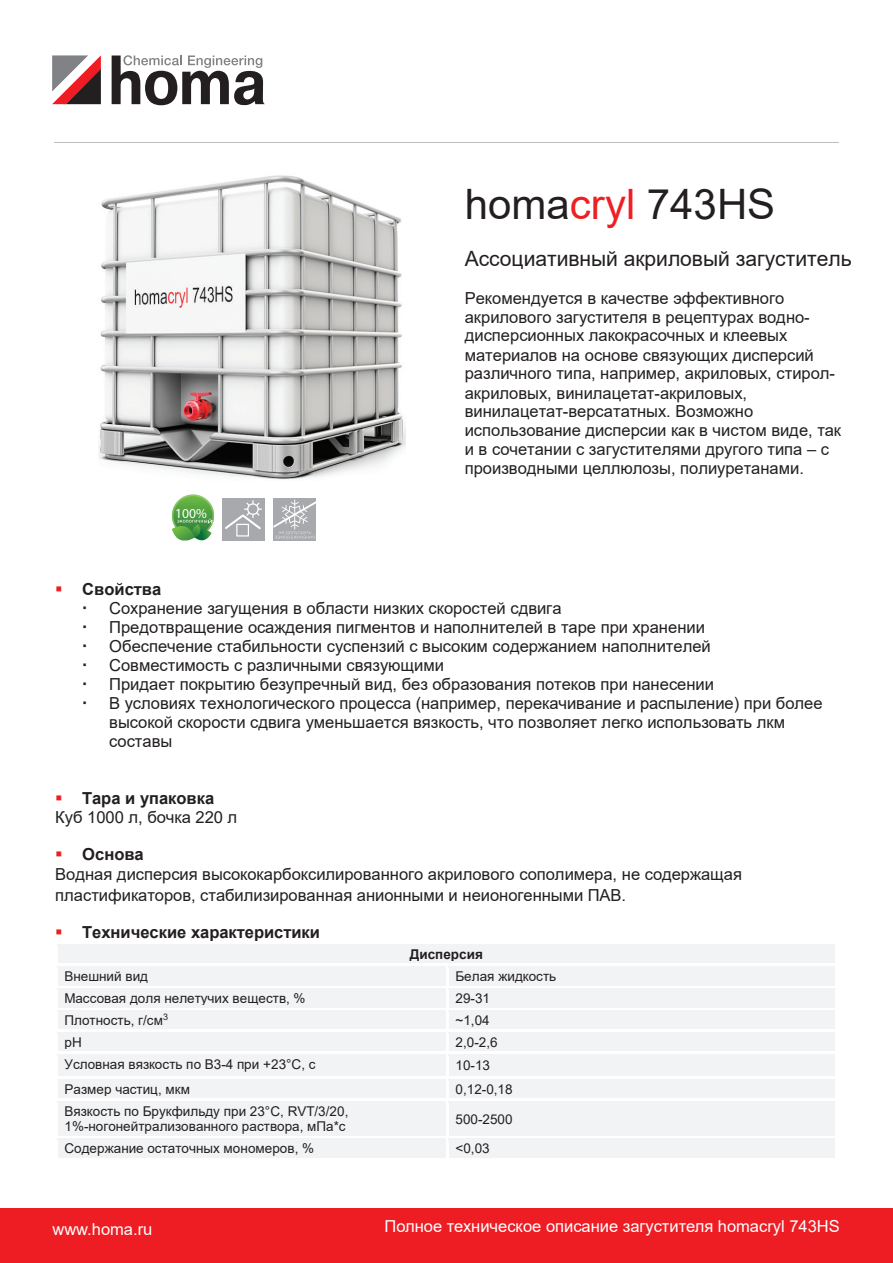
<style>
.page{position:relative;width:893px;height:1263px;background:#fff}
.page>*{position:absolute;margin:0;border:0;box-sizing:border-box;transform-origin:0 0}
.t1{font:42px "Arial";color:#231f20}
.t2{font:21px "Arial";color:#231f20}
.t3{font:16.5px/19px "Arial";color:#231f20}
.t4{font:16.5px "Arial";color:#fff}
.t5{font:700 16.5px "Arial";color:#231f20}
.t6{font:13.65px "Myriad Pro";color:#fff}
.t7{font:13.5px/15.6px "Arial";letter-spacing:.005em;color:#231f20}
.t8{font:700 13.5px "Arial";color:#231f20}
.s1{color:#ee1f23}
.s2{font-weight:700}
</style>
<div class="page">
<div style="left:64px;top:946px;width:765px;height:16px;background:#f2f3f4"></div>
<hr style="left:57px;top:944px;width:778px;height:2px;background:#f2f3f4">
<hr style="left:56px;top:962px;width:780px;height:2px;background:#f2f3f4">
<hr style="left:835px;top:946px;width:3px;height:18px;background:#fff">
<div style="left:58px;top:966px;width:388px;height:20px;background:#f2f3f4"></div>
<div style="left:449px;top:966px;width:386px;height:20px;background:#f2f3f4"></div>
<hr style="left:57px;top:966px;width:389px;height:2px;background:#f2f3f4">
<hr style="left:448px;top:966px;width:387px;height:2px;background:#f2f3f4">
<hr style="left:56px;top:984px;width:391px;height:2px;background:#f2f3f4">
<hr style="left:447px;top:984px;width:389px;height:2px;background:#f2f3f4">
<hr style="left:835px;top:968px;width:3px;height:18px;background:#fff">
<div style="left:58px;top:988px;width:388px;height:20px;background:#f2f3f4"></div>
<div style="left:449px;top:988px;width:386px;height:20px;background:#f2f3f4"></div>
<hr style="left:57px;top:988px;width:389px;height:2px;background:#f2f3f4">
<hr style="left:448px;top:988px;width:387px;height:2px;background:#f2f3f4">
<hr style="left:56px;top:1006px;width:391px;height:2px;background:#f2f3f4">
<hr style="left:447px;top:1006px;width:389px;height:2px;background:#f2f3f4">
<hr style="left:835px;top:990px;width:3px;height:18px;background:#fff">
<div style="left:58px;top:1010px;width:388px;height:20px;background:#f2f3f4"></div>
<div style="left:449px;top:1010px;width:386px;height:20px;background:#f2f3f4"></div>
<hr style="left:57px;top:1010px;width:389px;height:2px;background:#f2f3f4">
<hr style="left:448px;top:1010px;width:387px;height:2px;background:#f2f3f4">
<hr style="left:56px;top:1028px;width:391px;height:2px;background:#f2f3f4">
<hr style="left:447px;top:1028px;width:389px;height:2px;background:#f2f3f4">
<hr style="left:835px;top:1012px;width:3px;height:18px;background:#fff">
<div style="left:58px;top:1032px;width:388px;height:20px;background:#f2f3f4"></div>
<div style="left:449px;top:1032px;width:386px;height:20px;background:#f2f3f4"></div>
<hr style="left:57px;top:1032px;width:389px;height:2px;background:#f2f3f4">
<hr style="left:448px;top:1032px;width:387px;height:2px;background:#f2f3f4">
<hr style="left:56px;top:1050px;width:391px;height:2px;background:#f2f3f4">
<hr style="left:447px;top:1050px;width:389px;height:2px;background:#f2f3f4">
<hr style="left:835px;top:1034px;width:3px;height:18px;background:#fff">
<div style="left:58px;top:1054px;width:388px;height:23px;background:#f2f3f4"></div>
<div style="left:449px;top:1054px;width:386px;height:23px;background:#f2f3f4"></div>
<hr style="left:57px;top:1054px;width:389px;height:2px;background:#f2f3f4">
<svg style="left:446px;top:984px;width:2px;height:68px"></svg>
<hr style="left:448px;top:1054px;width:387px;height:2px;background:#f2f3f4">
<hr style="left:56px;top:1075px;width:391px;height:2px;background:#f2f3f4">
<hr style="left:55px;top:1056px;width:2px;height:21px;background:#fff">
<hr style="left:447px;top:1075px;width:389px;height:2px;background:#f2f3f4">
<hr style="left:446px;top:1056px;width:2px;height:21px;background:#fff">
<hr style="left:835px;top:1056px;width:3px;height:21px;background:#fff">
<div style="left:58px;top:1079px;width:388px;height:20px;background:#f2f3f4"></div>
<div style="left:449px;top:1079px;width:386px;height:20px;background:#f2f3f4"></div>
<hr style="left:57px;top:1079px;width:389px;height:2px;background:#f2f3f4">
<hr style="left:448px;top:1079px;width:387px;height:2px;background:#f2f3f4">
<hr style="left:56px;top:1097px;width:391px;height:2px;background:#f2f3f4">
<hr style="left:447px;top:1097px;width:389px;height:2px;background:#f2f3f4">
<hr style="left:835px;top:1081px;width:3px;height:18px;background:#fff">
<div style="left:58px;top:1101px;width:388px;height:35px;background:#f2f3f4"></div>
<div style="left:449px;top:1101px;width:386px;height:35px;background:#f2f3f4"></div>
<hr style="left:57px;top:1101px;width:389px;height:2px;background:#f2f3f4">
<hr style="left:448px;top:1101px;width:387px;height:2px;background:#f2f3f4">
<hr style="left:56px;top:1134px;width:391px;height:2px;background:#f2f3f4">
<hr style="left:55px;top:1103px;width:2px;height:33px;background:#fff">
<hr style="left:447px;top:1134px;width:389px;height:2px;background:#f2f3f4">
<hr style="left:446px;top:1103px;width:2px;height:33px;background:#fff">
<hr style="left:835px;top:1103px;width:3px;height:33px;background:#fff">
<div style="left:58px;top:1138px;width:388px;height:20px;background:#f2f3f4"></div>
<div style="left:449px;top:1138px;width:386px;height:20px;background:#f2f3f4"></div>
<hr style="left:57px;top:1138px;width:389px;height:2px;background:#f2f3f4">
<hr style="left:448px;top:1138px;width:387px;height:2px;background:#f2f3f4">
<hr style="left:56px;top:1156px;width:391px;height:2px;background:#f2f3f4">
<hr style="left:447px;top:1156px;width:389px;height:2px;background:#f2f3f4">
<hr style="left:835px;top:1140px;width:3px;height:18px;background:#fff">
<svg style="left:112px;top:55px;width:153px;height:50px"></svg>
<svg style="left:52px;top:55px;width:49px;height:49px"></svg>
<hr style="left:54px;top:142px;width:785px;height:1px;background:#bcbdc0">
<div style="left:0;top:1209px;width:893px;height:54px;background:#ee1d23"></div>
<img style="left:98px;top:175px;width:308px;height:305px">
<svg style="left:172px;top:494px;width:42px;height:47px"></svg>
<div style="left:223px;top:498px;width:42px;height:43px;background:#a8a9ad"></div>
<svg style="left:225px;top:500px;width:37px;height:36px"></svg>
<div style="left:273px;top:498px;width:43px;height:43px;background:#a8a9ad"></div>
<hr style="left:294px;top:499px;width:1px;height:30px;background:#fff">
<svg style="left:274px;top:501px;width:42px;height:38px"></svg>
<p class="t6" style="left:175px;top:505px;width:33px">100%</p>
<h1 class="t1" style="left:465px;top:175px;width:312px">homa<span class="s1">cryl</span> 743HS</h1>
<p class="t2" style="left:465px;top:244px;width:388px">Ассоциативный акриловый загуститель</p>
<p class="t3" style="left:465px;top:288px;width:378px">Рекомендуется в качестве эффективного акрилового загустителя в рецептурах водно&shy;дисперсионных лакокрасочных и клеевых материалов на основе связующих дисперсий различного типа, например, акриловых, стирол&shy;акриловых, винилацетат-акриловых, винилацетат-версататных. Возможно использование дисперсии как в чистом виде, так и в сочетании с загустителями другого типа – с производными целлюлозы, полиуретанами.</p>
<p class="t3" style="left:109px;top:579px;width:715px;text-indent:-54px"><span class="s1">▪</span> <span class="s2">Свойства<br></span>Сохранение загущения в области низких скоростей сдвига<br>Предотвращение осаждения пигментов и наполнителей в таре при хранении<br>Обеспечение стабильности суспензий с высоким содержанием наполнителей Совместимость с различными связующими<br>Придает покрытию безупречный вид, без образования потеков при нанесении<br>В условиях технологического процесса (например, перекачивание и распыление) при более высокой скорости сдвига уменьшается вязкость, что позволяет легко использовать лкм составы</p>
<p class="t3" style="left:55px;top:788px;width:184px"><span class="s1">▪</span> <span class="s2">Тара и упаковка<br></span>Куб 1000 л, бочка 220 л</p>
<p class="t3" style="left:55px;top:845px;width:688px"><span class="s1">▪</span> <span class="s2">Основа<br></span>Водная дисперсия высококарбоксилированного акрилового сополимера, не содержащая</p>
<p class="t3" style="left:55px;top:886px;width:572px">пластификаторов, стабилизированная анионными и неионогенными ПАВ.</p>
<p class="t5" style="left:55px;top:920px;width:266px"><span class="s1">▪</span> Технические характеристики</p>
<p class="t8" style="left:410px;top:944px;width:75px">Дисперсия</p>
<p class="t7" style="left:64px;top:968px;width:85px">Внешний вид</p>
<p class="t7" style="left:455px;top:968px;width:102px">Белая жидкость</p>
<p class="t7" style="left:64px;top:990px;width:243px">Массовая доля нелетучих веществ, %</p>
<p class="t7" style="left:455px;top:990px;width:36px">29-31</p>
<p class="t7" style="left:64px;top:1012px;width:105px">Плотность, г/см<sup>3</sup></p>
<p class="t7" style="left:455px;top:1012px;width:36px">~1,04</p>
<p class="t7" style="left:64px;top:1034px;width:19px">рН</p>
<p class="t7" style="left:455px;top:1034px;width:44px">2,0-2,6</p>
<p class="t7" style="left:64px;top:1056px;width:253px">Условная вязкость по В3-4 при +23°С, с</p>
<p class="t7" style="left:455px;top:1058px;width:36px">10-13</p>
<p class="t7" style="left:64px;top:1081px;width:127px">Размер частиц, мкм</p>
<p class="t7" style="left:455px;top:1081px;width:59px">0,12-0,18</p>
<p class="t7" style="left:64px;top:1103px;width:286px">Вязкость по Брукфильду при 23°С, RVT/3/20,<br>1%-ногонейтрализованного раствора, мПа*с</p>
<p class="t7" style="left:455px;top:1111px;width:59px">500-2500</p>
<p class="t7" style="left:64px;top:1141px;width:251px">Содержание остаточных мономеров, %</p>
<p class="t7" style="left:455px;top:1141px;width:36px">&lt;0,03</p>
<p class="t4" style="left:52px;top:1217px;width:101px">www.homa.ru</p>
<p class="t4" style="left:384px;top:1215px;width:457px">Полное техническое описание загустителя homacryl 743HS</p>
</div>
